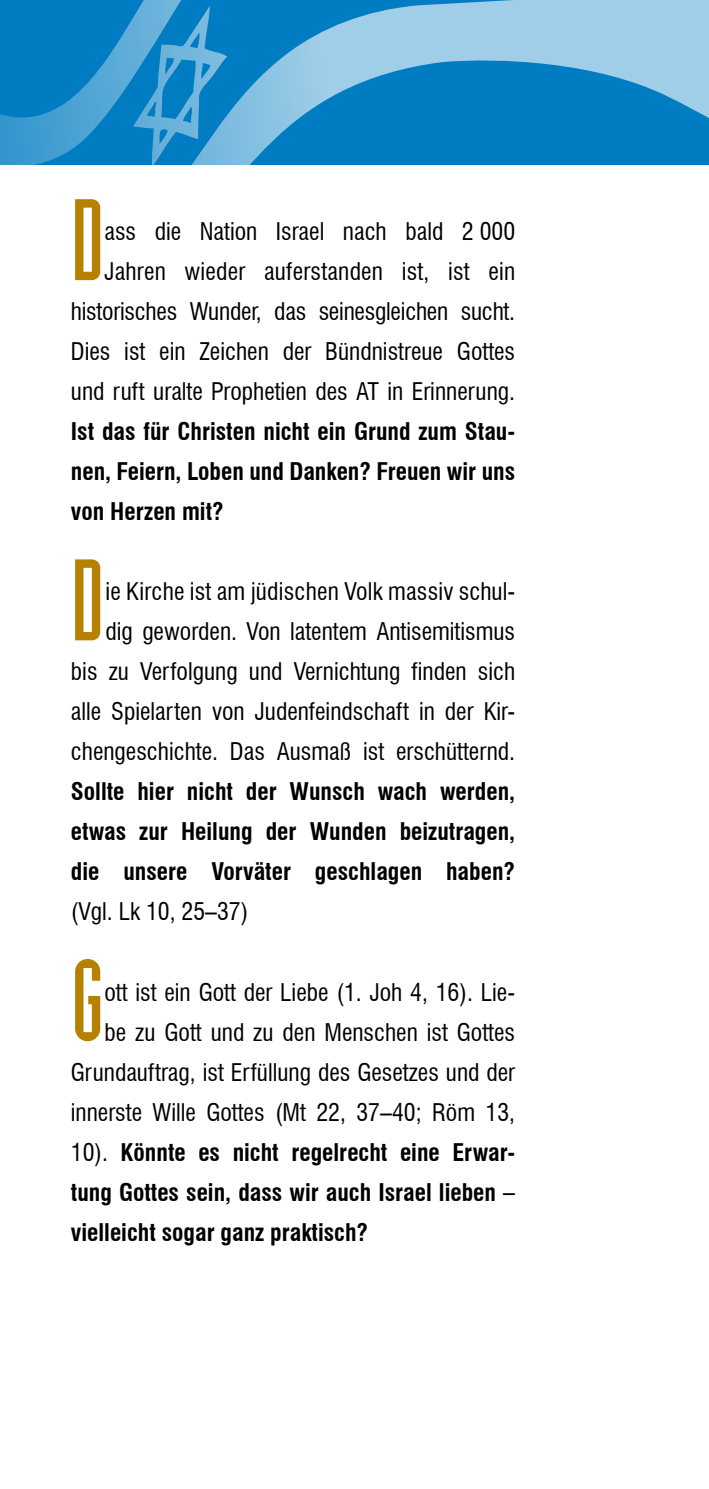
<style>
.page{position:relative;width:709px;height:1489px;background:#fff}
.page>*{position:absolute;margin:0;border:0;box-sizing:border-box;transform-origin:0 0}
.t1{font:113.25px "Industria Solid";color:#b68000}
.t2{font:condensed 23.75px/40px "Swiss 721 BT";color:#000;text-align:right}
.t3{font:700 condensed 23.75px/40px "Swiss 721 BT";color:#000;text-align:justify}
.s1{font-weight:400}
</style>
<div class="page">
<svg style="left:0;top:0;width:709px;height:165px;background:#3898cf"></svg>
<h1 class="t1" style="left:71px;top:178px;width:27px">D</h1>
<p class="t2" style="left:71px;top:211px;width:446px">ass die Nation Israel nach bald 2 000<br>Jahren wieder auferstanden ist, ist ein historisches Wunder, das seinesgleichen sucht.<br>Dies ist ein Zeichen der Bündnistreue Gottes und ruft uralte Prophetien des AT in Erinnerung.</p>
<p class="t3" style="left:71px;top:411px;width:446px">Ist das für Christen nicht ein Grund zum Stau&shy;nen, Feiern, Loben und Danken? Freuen wir uns von Herzen mit?</p>
<h1 class="t1" style="left:71px;top:538px;width:27px">D</h1>
<p class="t2" style="left:71px;top:571px;width:446px">ie Kirche ist am jüdischen Volk massiv schul-<br>dig geworden. Von latentem Antisemitismus<br>bis zu Verfolgung und Vernichtung finden sich alle Spielarten von Judenfeindschaft in der Kir&shy;chengeschichte. Das Ausmaß ist erschütternd.</p>
<p class="t3" style="left:71px;top:771px;width:446px">Sollte hier nicht der Wunsch wach werden, etwas zur Heilung der Wunden beizutragen, die unsere Vorväter geschlagen haben?</p>
<p class="t2" style="left:71px;top:891px;width:179px">(Vgl. Lk 10, 25–37)</p>
<h1 class="t1" style="left:71px;top:938px;width:27px">G</h1>
<p class="t2" style="left:104px;top:971px;width:412px">ott ist ein Gott der Liebe (1. Joh 4, 16). Lie-</p>
<p class="t2" style="left:104px;top:1011px;width:412px">be zu Gott und zu den Menschen ist Gottes</p>
<p class="t2" style="left:71px;top:1051px;width:446px">Grundauftrag, ist Erfüllung des Gesetzes und der</p>
<p class="t2" style="left:71px;top:1091px;width:446px">innerste Wille Gottes (Mt 22, 37–40; Röm 13,</p>
<p class="t3" style="left:71px;top:1131px;width:446px"><span class="s1">10).</span> Könnte es nicht regelrecht eine Erwar-</p>
<p class="t3" style="left:71px;top:1171px;width:446px">tung Gottes sein, dass wir auch Israel lieben –</p>
<p class="t3" style="left:71px;top:1211px;width:299px">vielleicht sogar ganz praktisch?</p>
</div>
